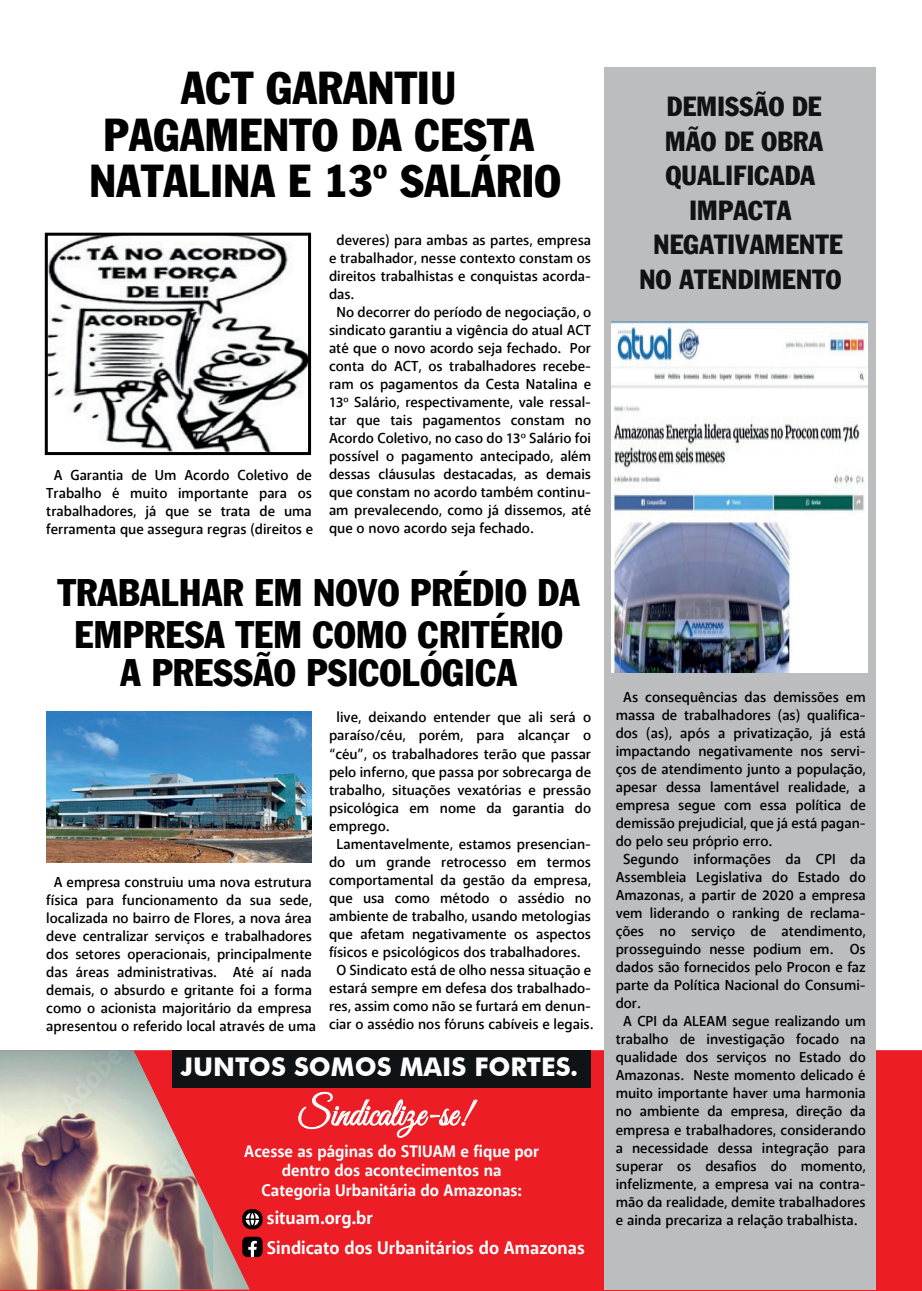
<style>
.page{position:relative;width:922px;height:1291px;background:#fff}
.page>*{position:absolute;margin:0;border:0;box-sizing:border-box;transform-origin:0 0}
.t1{font:45px/46.5px "Franklin Gothic Condensed";letter-spacing:.01em;color:#000001;text-align:center}
.t2{font:40.05px "Great Vibes";color:#fff;scale:.89 1}
.t3{font:37.5px/42px "Franklin Gothic Condensed";letter-spacing:.01em;color:#000001;text-align:center}
.t4{font:27px/34.5px "Franklin Gothic Condensed";letter-spacing:.01em;color:#101315;text-align:center}
.t5{font:700 25.65px "Futura BT";color:#fff}
.t6{font:700 18px/30px "Anago";color:#fff}
.t7{font:700 16.5px/19.5px "Anago";color:#fff;text-align:center}
.t8{font:500 14.25px/18px "Anago";color:#000001;text-align:center}
</style>
<div class="page">
<div style="left:0;top:1049px;width:921px;height:241px;background:#ec1d25"></div>
<div style="left:604px;top:67px;width:271px;height:1222px;background:#bbbdbe"></div>
<svg style="left:298px;top:1091px;width:179px;height:46px"></svg>
<img style="left:49px;top:237px;width:258px;height:214px">
<div style="left:45px;top:233px;width:266px;height:222px;border:3px solid #000001"></div>
<img style="left:46px;top:711px;width:266px;height:151px">
<img style="left:611px;top:322px;width:255px;height:350px">
<img style="left:213px;top:1087px;width:36px;height:202px">
<img style="left:0;top:1049px;width:213px;height:240px">
<div style="left:172px;top:1049px;width:418px;height:38px;background:#101315"></div>
<svg style="left:242px;top:1208px;width:20px;height:20px"></svg>
<svg style="left:245px;top:1212px;width:14px;height:13px"></svg>
<svg style="left:242px;top:1236px;width:20px;height:20px"></svg>
<h1 class="t1" style="left:89px;top:64px;width:472px">ACT GARANTIU<br>PAGAMENTO DA CESTA<br>NATALINA E 13º SALÁRIO</h1>
<p class="t8" style="left:336px;top:231px;width:256px">deveres) para ambas as partes, empresa</p>
<p class="t8" style="left:329px;top:249px;width:263px">e trabalhador, nesse contexto constam os</p>
<p class="t8" style="left:329px;top:267px;width:263px">direitos trabalhistas e conquistas acorda-</p>
<p class="t8" style="left:329px;top:285px;width:27px">das.</p>
<p class="t8" style="left:336px;top:303px;width:256px">No decorrer do período de negociação, o</p>
<p class="t8" style="left:329px;top:321px;width:263px">sindicato garantiu a vigência do atual ACT</p>
<p class="t8" style="left:329px;top:339px;width:263px">até que o novo acordo seja fechado. Por</p>
<p class="t8" style="left:329px;top:357px;width:263px">conta do ACT, os trabalhadores recebe-</p>
<p class="t8" style="left:329px;top:375px;width:263px">ram os pagamentos da Cesta Natalina e</p>
<p class="t8" style="left:329px;top:393px;width:263px">13º Salário, respectivamente, vale ressal-</p>
<p class="t8" style="left:329px;top:411px;width:263px">tar que tais pagamentos constam no</p>
<p class="t8" style="left:329px;top:429px;width:263px">Acordo Coletivo, no caso do 13º Salário foi</p>
<p class="t8" style="left:329px;top:447px;width:263px">possível o pagamento antecipado, além</p>
<p class="t8" style="left:329px;top:465px;width:263px">dessas cláusulas destacadas, as demais</p>
<p class="t8" style="left:329px;top:483px;width:263px">que constam no acordo também continu-</p>
<p class="t8" style="left:329px;top:501px;width:263px">am prevalecendo, como já dissemos, até</p>
<p class="t8" style="left:329px;top:519px;width:206px">que o novo acordo seja fechado.</p>
<h3 class="t3" style="left:58px;top:571px;width:523px">TRABALHAR EM NOVO PRÉDIO DA<br>EMPRESA TEM COMO CRITÉRIO</h3>
<h3 class="t3" style="left:120px;top:650px;width:397px">A PRESSÃO PSICOLÓGICA</h3>
<p class="t8" style="left:46px;top:465px;width:268px">A Garantia de Um Acordo Coletivo de Trabalho é muito importante para os trabalhadores, já que se trata de uma ferramenta que assegura regras (direitos e</p>
<p class="t8" style="left:46px;top:872px;width:271px">A empresa construiu uma nova estrutura física para funcionamento da sua sede, localizada no bairro de Flores, a nova área deve centralizar serviços e trabalhadores dos setores operacionais, principalmente das áreas administrativas. Até aí nada demais, o absurdo e gritante foi a forma como o acionista majoritário da empresa apresentou o referido local através de uma</p>
<p class="t8" style="left:336px;top:708px;width:256px">live, deixando entender que ali será o</p>
<p class="t8" style="left:329px;top:726px;width:263px">paraíso/céu, porém, para alcançar o</p>
<p class="t8" style="left:329px;top:744px;width:263px">“céu”, os trabalhadores terão que passar</p>
<p class="t8" style="left:329px;top:762px;width:263px">pelo inferno, que passa por sobrecarga de</p>
<p class="t8" style="left:329px;top:780px;width:263px">trabalho, situações vexatórias e pressão</p>
<p class="t8" style="left:329px;top:798px;width:263px">psicológica em nome da garantia do</p>
<p class="t8" style="left:329px;top:816px;width:62px">emprego.</p>
<p class="t8" style="left:336px;top:834px;width:256px">Lamentavelmente, estamos presencian-</p>
<p class="t8" style="left:329px;top:852px;width:263px">do um grande retrocesso em termos</p>
<p class="t8" style="left:329px;top:870px;width:263px">comportamental da gestão da empresa,</p>
<p class="t8" style="left:329px;top:888px;width:263px">que usa como método o assédio no</p>
<p class="t8" style="left:329px;top:906px;width:263px">ambiente de trabalho, usando metologias</p>
<p class="t8" style="left:329px;top:924px;width:263px">que afetam negativamente os aspectos</p>
<p class="t8" style="left:329px;top:942px;width:253px">físicos e psicológicos dos trabalhadores.</p>
<p class="t8" style="left:336px;top:960px;width:256px">O Sindicato está de olho nessa situação e</p>
<p class="t8" style="left:329px;top:978px;width:263px">estará sempre em defesa dos trabalhado-</p>
<p class="t8" style="left:329px;top:996px;width:263px">res, assim como não se furtará em denun-</p>
<p class="t8" style="left:329px;top:1014px;width:265px">ciar o assédio nos fóruns cabíveis e legais.</p>
<h3 class="t5" style="left:181px;top:1050px;width:398px">JUNTOS SOMOS MAIS FORTES.</h3>
<h2 class="t2" style="left:299px;top:1090px;width:194px">Sindicalize-se!</h2>
<p class="t7" style="left:244px;top:1141px;width:296px">Acesse as páginas do STIUAM e fique por dentro dos acontecimentos na<br>Categoria Urbanitária do Amazonas:</p>
<p class="t6" style="left:267px;top:1203px;width:319px">situam.org.br<br>Sindicato dos Urbanitários do Amazonas</p>
<h3 class="t4" style="left:639px;top:89px;width:204px">DEMISSÃO DE<br>MÃO DE OBRA<br>QUALIFICADA<br>IMPACTA<br>NEGATIVAMENTE<br>NO ATENDIMENTO</h3>
<p class="t8" style="left:623px;top:688px;width:244px">As consequências das demissões em</p>
<p class="t8" style="left:615px;top:706px;width:251px">massa de trabalhadores (as) qualifica-</p>
<p class="t8" style="left:615px;top:724px;width:251px">dos (as), após a privatização, já está</p>
<p class="t8" style="left:615px;top:742px;width:251px">impactando negativamente nos servi-</p>
<p class="t8" style="left:615px;top:760px;width:251px">ços de atendimento junto a população,</p>
<p class="t8" style="left:615px;top:778px;width:251px">apesar dessa lamentável realidade, a</p>
<p class="t8" style="left:615px;top:796px;width:251px">empresa segue com essa política de</p>
<p class="t8" style="left:615px;top:814px;width:251px">demissão prejudicial, que já está pagan-</p>
<p class="t8" style="left:615px;top:832px;width:158px">do pelo seu próprio erro.</p>
<p class="t8" style="left:623px;top:850px;width:244px">Segundo informações da CPI da</p>
<p class="t8" style="left:615px;top:868px;width:251px">Assembleia Legislativa do Estado do</p>
<p class="t8" style="left:615px;top:886px;width:251px">Amazonas, a partir de 2020 a empresa</p>
<p class="t8" style="left:615px;top:904px;width:251px">vem liderando o ranking de reclama-</p>
<p class="t8" style="left:615px;top:922px;width:251px">ções no serviço de atendimento,</p>
<p class="t8" style="left:615px;top:940px;width:251px">prosseguindo nesse podium em. Os</p>
<p class="t8" style="left:615px;top:958px;width:251px">dados são fornecidos pelo Procon e faz</p>
<p class="t8" style="left:615px;top:976px;width:251px">parte da Política Nacional do Consumi-</p>
<p class="t8" style="left:615px;top:994px;width:26px">dor.</p>
<p class="t8" style="left:623px;top:1012px;width:244px">A CPI da ALEAM segue realizando um</p>
<p class="t8" style="left:615px;top:1030px;width:251px">trabalho de investigação focado na</p>
<p class="t8" style="left:615px;top:1048px;width:251px">qualidade dos serviços no Estado do</p>
<p class="t8" style="left:615px;top:1066px;width:251px">Amazonas. Neste momento delicado é</p>
<p class="t8" style="left:615px;top:1084px;width:251px">muito importante haver uma harmonia</p>
<p class="t8" style="left:615px;top:1102px;width:251px">no ambiente da empresa, direção da</p>
<p class="t8" style="left:615px;top:1120px;width:251px">empresa e trabalhadores, considerando</p>
<p class="t8" style="left:615px;top:1138px;width:251px">a necessidade dessa integração para</p>
<p class="t8" style="left:615px;top:1156px;width:251px">superar os desafios do momento,</p>
<p class="t8" style="left:615px;top:1174px;width:251px">infelizmente, a empresa vai na contra-</p>
<p class="t8" style="left:615px;top:1192px;width:251px">mão da realidade, demite trabalhadores</p>
<p class="t8" style="left:615px;top:1210px;width:243px">e ainda precariza a relação trabalhista.</p>
</div>
